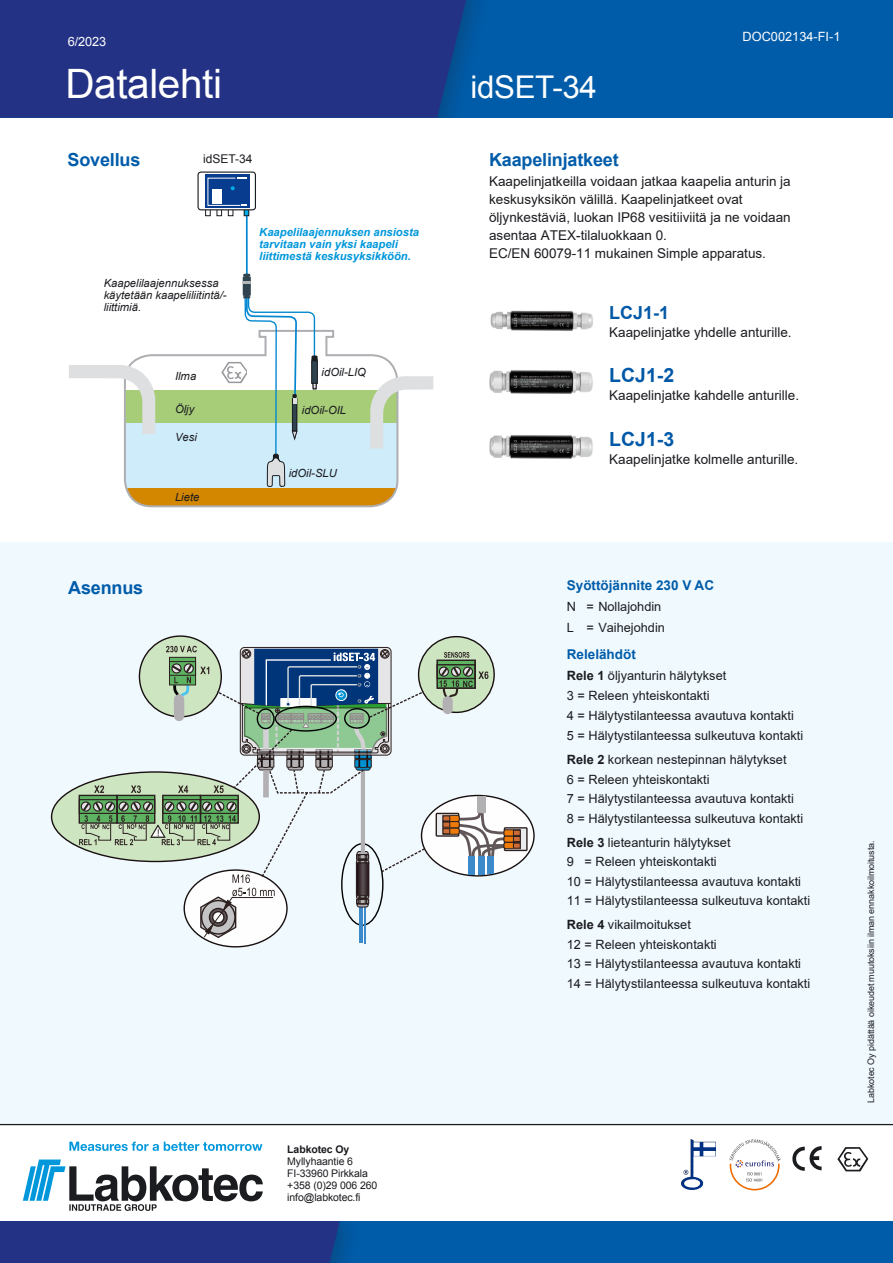
<style>
.page{position:relative;width:893px;height:1263px;background:#fff}
.page>*{position:absolute;margin:0;border:0;box-sizing:border-box;transform-origin:0 0}
.t1{font:40.5px "Arial";letter-spacing:-.01em;color:#fff}
.t2{font:31.35px "Arial";letter-spacing:-.01em;color:#fff}
.t3{font:700 19.5px "Arial";color:#0058a7}
.t4{font:700 18px "Arial";letter-spacing:-.01em;color:#005ca9}
.t5{font:700 18px "Arial";color:#0058a7}
.t6{font:13.5px/18px "Arial";color:#1b1c20}
.t7{font:700 13.5px "Arial";color:#005ca9}
.t8{font:12.75px/19.5px "Arial";color:#1b1c20}
.t9{font:12.75px "Arial";color:#fff}
.t10{font:12px "Arial";color:#1b1c20}
.t11{font:italic 11.25px/12px "Arial";color:#1b1c20}
.t12{font:italic 700 11.25px/12px "Arial";color:#0097db}
.t13{font:10.5px/12px "Arial";letter-spacing:-.01em;color:#1b1c20}
.t14{font:700 10.5px "Arial";letter-spacing:-.01em;color:#1b1c20}
.t15{font:9px "Arial";letter-spacing:-.01em;color:#1b1c20}
.s1{font-weight:700}
</style>
<div class="page">
<div style="left:0;top:543px;width:893px;height:581px;background:#f0f9fe"></div>
<div style="left:0;top:0;width:893px;height:118px;background:#005ca9"></div>
<div style="left:0;top:0;width:494px;height:118px;background:#1b1c20;opacity:.25"></div>
<div style="left:0;top:0;width:466px;height:118px;background:#243285"></div>
<svg style="left:124px;top:330px;width:275px;height:178px"></svg>
<svg style="left:370px;top:376px;width:63px;height:73px"></svg>
<svg style="left:69px;top:365px;width:86px;height:69px"></svg>
<div style="left:197px;top:172px;width:59px;height:38px;border:1px solid #1b1c20;border-radius:3px"></div>
<img style="left:490px;top:310px;width:103px;height:21px">
<img style="left:489px;top:370px;width:104px;height:24px">
<img style="left:489px;top:435px;width:104px;height:24px">
<hr style="left:0;top:1124px;width:893px;height:1px;background:#1b1c20">
<svg style="left:69px;top:1141px;width:193px;height:10px"></svg>
<svg style="left:23px;top:1159px;width:240px;height:52px"></svg>
<div style="left:0;top:1221px;width:893px;height:42px;background:#005ca9"></div>
<div style="left:0;top:1221px;width:364px;height:42px;background:#1b1c20;opacity:.25"></div>
<div style="left:0;top:1221px;width:340px;height:42px;background:#243285"></div>
<svg style="left:421px;top:795px;width:113px;height:81px;fill:#fefefe"></svg>
<hr style="left:364px;top:907px;width:2px;height:37px;background:#3c8aca">
<hr style="left:361px;top:907px;width:2px;height:36px;background:#3c8aca">
<hr style="left:359px;top:907px;width:2px;height:36px;background:#3c8aca">
<div style="left:477px;top:796px;width:9px;height:17px;background:#b1b0b2"></div>
<div style="left:504px;top:828px;width:23px;height:22px;background:#eaebed"></div>
<div style="left:504px;top:827px;width:24px;height:24px;border:1px solid #2c201f"></div>
<div style="left:436px;top:813px;width:23px;height:23px;background:#eaebed"></div>
<div style="left:436px;top:813px;width:23px;height:24px;border:1px solid #2c201f"></div>
<svg style="left:442px;top:810px;width:79px;height:50px"></svg>
<div style="left:443px;top:815px;width:7px;height:6px;border:1px solid #2c201f"></div>
<div style="left:478px;top:856px;width:6px;height:19px;background:#3c8aca"></div>
<div style="left:469px;top:856px;width:6px;height:19px;background:#3c8aca"></div>
<div style="left:488px;top:856px;width:6px;height:18px;background:#3c8aca"></div>
<div style="left:419px;top:637px;width:75px;height:75px;background:#cee5c2;border-radius:50%"></div>
<div style="left:437px;top:660px;width:38px;height:28px;background:#5eb363"></div>
<div style="left:436px;top:664px;width:40px;height:15px;border:1px solid #2c201f"></div>
<svg style="left:139px;top:636px;width:82px;height:81px"></svg>
<svg style="left:444px;top:652px;width:25px;height:6px"></svg>
<div style="left:52px;top:772px;width:207px;height:89px;background:#cee5c2;border-radius:50%"></div>
<svg style="left:184px;top:870px;width:103px;height:77px"></svg>
<div style="left:436px;top:659px;width:40px;height:30px;border:1px solid #2c201f"></div>
<svg style="left:439px;top:665px;width:49px;height:46px"></svg>
<svg style="left:79px;top:646px;width:347px;height:293px"></svg>
<svg style="left:205px;top:0;width:113px;height:543px"></svg>
<svg style="left:792px;top:1146px;width:30px;height:25px"></svg>
<svg style="left:837px;top:1147px;width:31px;height:24px"></svg>
<svg style="left:729px;top:1139px;width:52px;height:51px"></svg>
<img style="left:681px;top:1140px;width:35px;height:49px">
<p class="t9" style="left:68px;top:32px;width:40px">6/2023</p>
<h1 class="t1" style="left:65px;top:57px;width:158px">Datalehti</h1>
<h3 class="t4" style="left:68px;top:147px;width:74px">Sovellus</h3>
<p class="t10" style="left:203px;top:151px;width:51px">idSET-34</p>
<p class="t12" style="left:259px;top:226px;width:161px">Kaapelilaajennuksen ansiosta tarvitaan vain yksi kaapeli liittimestä keskusyksikköön.</p>
<p class="t11" style="left:104px;top:277px;width:125px">Kaapelilaajennuksessa käytetään kaapeliliitintä/- liittimiä.</p>
<p class="t11" style="left:175px;top:370px;width:23px">Ilma</p>
<p class="t11" style="left:175px;top:404px;width:21px">Öljy</p>
<p class="t11" style="left:175px;top:431px;width:23px">Vesi</p>
<h3 class="t4" style="left:68px;top:574px;width:76px">Asennus</h3>
<p class="t11" style="left:175px;top:491px;width:26px">Liete</p>
<p class="t11" style="left:322px;top:367px;width:46px">idOil-LIQ</p>
<p class="t11" style="left:302px;top:404px;width:46px">idOil-OIL</p>
<p class="t11" style="left:289px;top:467px;width:50px">idOil-SLU</p>
<p class="t14" style="left:287px;top:1142px;width:63px">Labkotec Oy</p>
<p class="t13" style="left:287px;top:1155px;width:92px">Myllyhaantie 6<br>FI-33960 Pirkkala +358 (0)29 006 260 info@labkotec.fi</p>
<h2 class="t2" style="left:470px;top:67px;width:128px">idSET-34</h2>
<p class="t9" style="left:743px;top:28px;width:99px">DOC002134-FI-1</p>
<h3 class="t4" style="left:489px;top:147px;width:131px">Kaapelinjatkeet</h3>
<p class="t6" style="left:489px;top:172px;width:303px">Kaapelinjatkeilla voidaan jatkaa kaapelia anturin ja keskusyksikön välillä. Kaapelinjatkeet ovat öljynkestäviä, luokan IP68 vesitiiviitä ja ne voidaan asentaa ATEX-tilaluokkaan 0.<br>EC/EN 60079-11 mukainen Simple apparatus.</p>
<h3 class="t5" style="left:609px;top:301px;width:62px">LCJ1-1</h3>
<p class="t6" style="left:609px;top:323px;width:184px">Kaapelinjatke yhdelle anturille.</p>
<h3 class="t3" style="left:609px;top:362px;width:67px">LCJ1-2</h3>
<p class="t6" style="left:609px;top:386px;width:191px">Kaapelinjatke kahdelle anturille.</p>
<h3 class="t3" style="left:609px;top:427px;width:67px">LCJ1-3</h3>
<p class="t6" style="left:609px;top:451px;width:191px">Kaapelinjatke kolmelle anturille.</p>
<p class="t7" style="left:567px;top:576px;width:149px">Syöttöjännite 230 V AC</p>
<p class="t8" style="left:567px;top:597px;width:100px;line-height:20.9px">N = Nollajohdin<br>L = Vaihejohdin</p>
<p class="t7" style="left:567px;top:645px;width:71px">Relelähdöt</p>
<p class="t8" style="left:567px;top:665px;width:238px;line-height:20.1px"><span class="s1">Rele 1</span> öljyanturin hälytykset<br>3 = Releen yhteiskontakti<br>4 = Hälytystilanteessa avautuva kontakti 5 = Hälytystilanteessa sulkeutuva kontakti</p>
<p class="t8" style="left:567px;top:750px;width:238px"><span class="s1">Rele 2</span> korkean nestepinnan hälytykset<br>6 = Releen yhteiskontakti<br>7 = Hälytystilanteessa avautuva kontakti 8 = Hälytystilanteessa sulkeutuva kontakti</p>
<p class="t8" style="left:567px;top:832px;width:245px"><span class="s1">Rele 3</span> lieteanturin hälytykset<br>9 = Releen yhteiskontakti<br>10 = Hälytystilanteessa avautuva kontakti 11 = Hälytystilanteessa sulkeutuva kontakti</p>
<p class="t8" style="left:567px;top:915px;width:245px"><span class="s1">Rele 4</span> vikailmoitukset<br>12 = Releen yhteiskontakti<br>13 = Hälytystilanteessa avautuva kontakti 14 = Hälytystilanteessa sulkeutuva kontakti</p>
<p class="t15" style="left:865px;top:1103px;width:264px;rotate:-90deg">Labkotec Oy pidättää oikeudet muutoksiin ilman ennakkoilmoitusta.</p>
</div>
